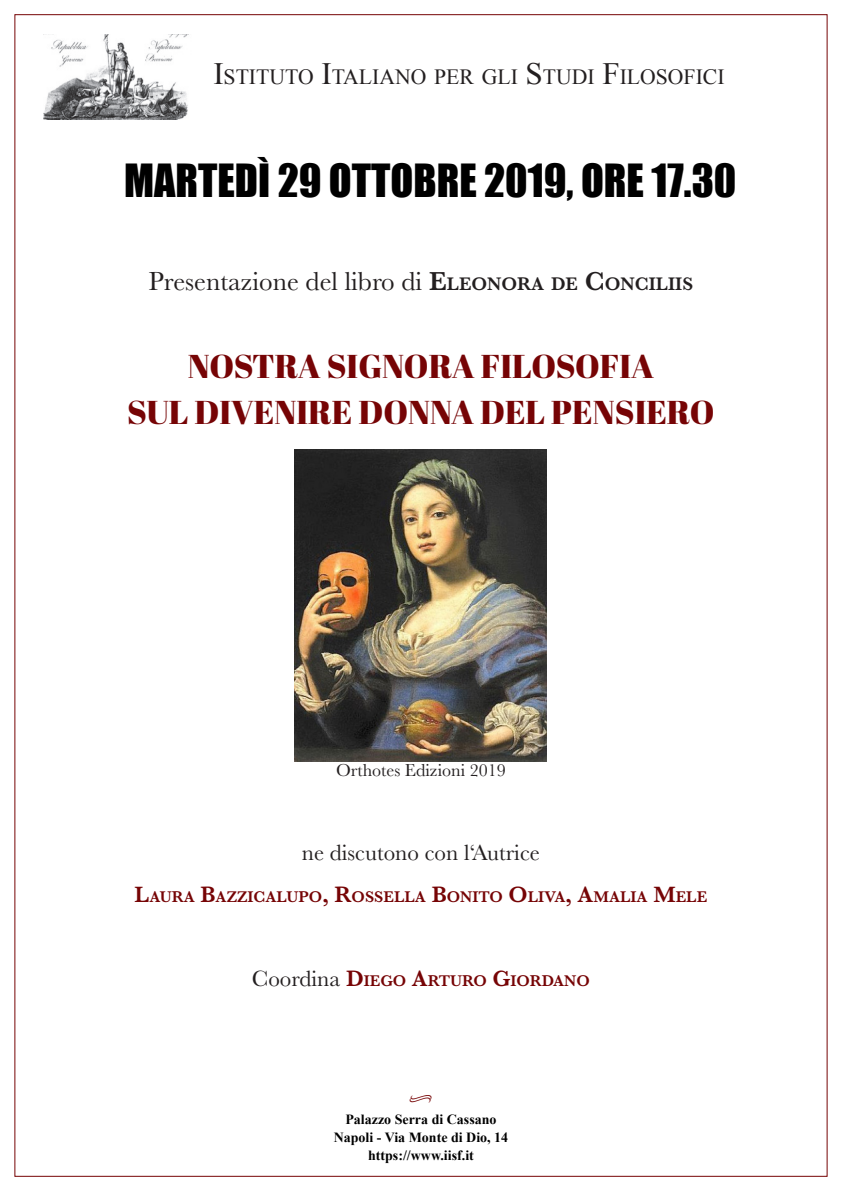
<style>
.page{position:relative;width:842px;height:1191px;background:#fff}
.page>*{position:absolute;margin:0;border:0;box-sizing:border-box;transform-origin:0 0}
.t1{font:42px "Impact";color:#000}
.t2{font:33px "Abril Fatface";color:#760405}
.t3{font:27px "Baskerville";color:#231f20}
.t4{font:23px "Baskerville";color:#231f20}
.t5{font:21.7px "Times New Roman";color:#231f20}
.t6{font:18px "Baskerville";color:#231f20}
.t7{font:600 16.1px "Baskerville";color:#760405}
.t8{font:14.9px "Minion Pro";color:#760405}
.t9{font:700 14px "Times New Roman";color:#000}
.s1{font-size:31px}
.s2{font-weight:600}
.s3{font-weight:600;font-size:18.9px}
.s4{font-size:23px}
.s5{font-weight:400;font-size:23px;color:#231f20}
</style>
<div class="page">
<img style="left:44px;top:34px;width:145px;height:86px">
<img style="left:295px;top:449px;width:252px;height:312px">
<p class="t5" style="left:213px;top:62px;width:512px"><span class="s1">I</span>STITUTO <span class="s1">I</span>TALIANO PER GLI <span class="s1">S</span> TUDI <span class="s1">F</span>ILOSOFICI</p>
<p class="t1" style="left:124px;top:148px;width:614px">MARTEDÌ 29 OTTOBRE 2019, ORE 17.30</p>
<p class="t3" style="left:149px;top:264px;width:546px">Presentazione del libro di <span class="s2">E</span><span class="s3">LEONORA DE</span> <span class="s2">C</span><span class="s3">ONCILIIS</span></p>
<p class="t2" style="left:188px;top:343px;width:468px">NOSTRA SIGNORA FILOSOFIA</p>
<p class="t2" style="left:127px;top:389px;width:589px">SUL DIVENIRE DONNA DEL PENSIERO</p>
<p class="t6" style="left:336px;top:759px;width:171px">Orthotes Edizioni 2019</p>
<p class="t4" style="left:302px;top:838px;width:240px">ne discutono con l‘Autrice</p>
<p class="t7" style="left:135px;top:886px;width:573px"><span class="s4">L</span>AURA <span class="s4">B</span>AZZICALUPO<span class="s4">, R</span>OSSELLA <span class="s4">B</span>ONITO <span class="s4">O</span>LIVA<span class="s4">, A</span>MALIA <span class="s4">M</span>ELE</p>
<p class="t7" style="left:252px;top:969px;width:339px"><span class="s5">Coordina</span> <span class="s4">D</span>IEGO <span class="s4">A</span>RTURO <span class="s4">G</span>IORDANO</p>
<p class="t8" style="left:409px;top:1087px;width:25px">•</p>
<p class="t9" style="left:345px;top:1109px;width:153px">Palazzo Serra di Cassano</p>
<p class="t9" style="left:334px;top:1127px;width:176px">Napoli - Via Monte di Dio, 14</p>
<p class="t9" style="left:368px;top:1145px;width:107px">https://www.iisf.it</p>
</div>
